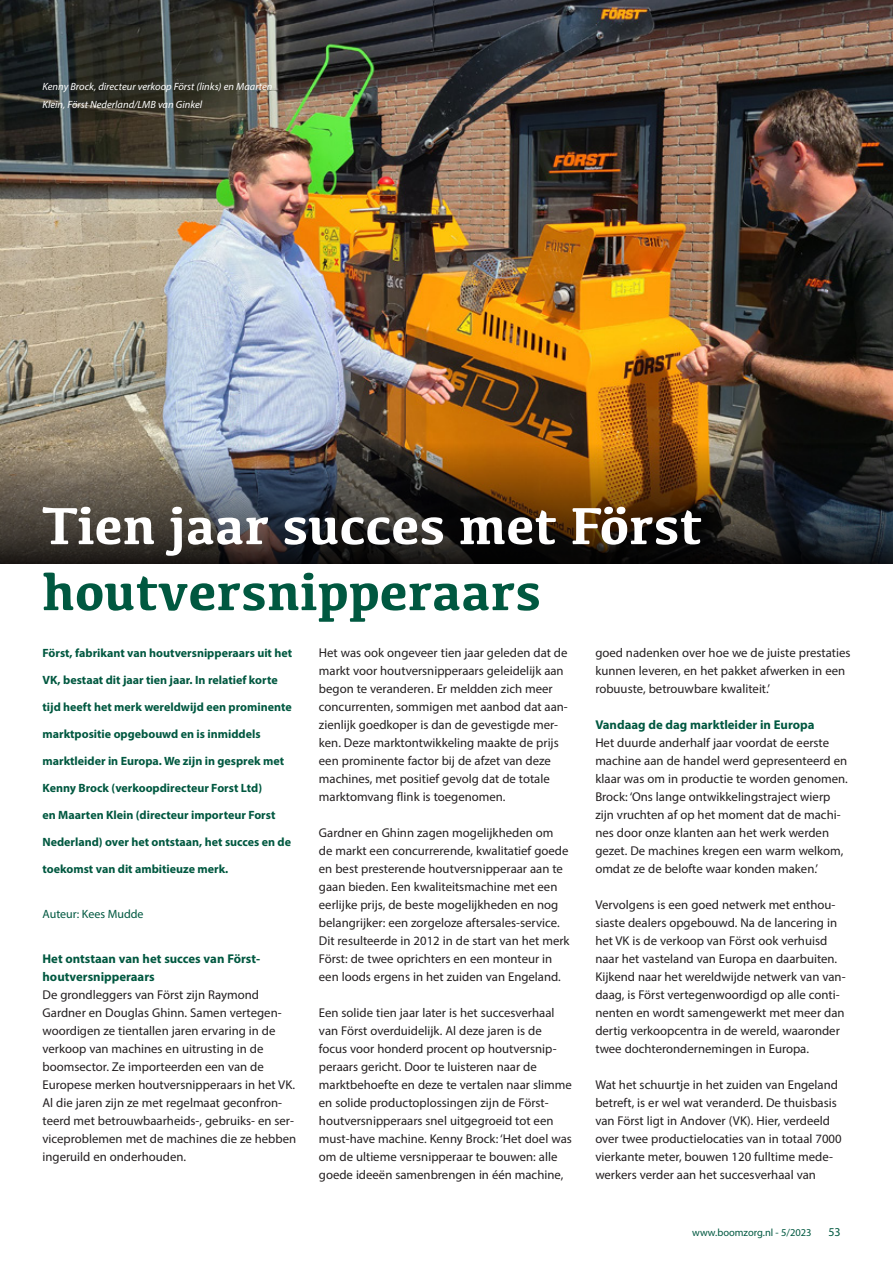
<style>
.page{position:relative;width:893px;height:1263px;background:#fff}
.page>*{position:absolute;margin:0;border:0;box-sizing:border-box;transform-origin:0 0}
.t1{font:700 54px "Kefa";color:#fff}
.t2{font:700 54px "Kefa";color:#005840}
.t3{font:12.75px/18px "Myriad Pro";color:#231f20}
.t4{font:700 12.75px/18px "Myriad Pro";color:#005840}
.t5{font:700 12px "Myriad Pro";color:#005840}
.t6{font:12px "Myriad Pro";color:#005840}
.t7{font:italic 10.5px/18px "Myriad Pro";color:#fff}
.t8{font:10.5px "Myriad Pro";color:#005840}
</style>
<div class="page">
<img style="left:0;top:0;width:893px;height:442px">
<img style="left:0;top:442px;width:893px;height:122px">
<p class="t7" style="left:43px;top:77px;width:232px">Kenny Brock, directeur verkoop Först (links) en Maarten<br>Klein, Först Nederland/LMB van Ginkel</p>
<h1 class="t1" style="left:43px;top:490px;width:661px">Tien jaar succes met Först</h1>
<h1 class="t2" style="left:43px;top:556px;width:500px">houtversnipperaars</h1>
<p class="t5" style="left:43px;top:645px;width:251px">Först, fabrikant van houtversnipperaars uit het</p>
<p class="t5" style="left:43px;top:672px;width:237px">VK, bestaat dit jaar tien jaar. In relatief korte</p>
<p class="t5" style="left:43px;top:699px;width:251px">tijd heeft het merk wereldwijd een prominente</p>
<p class="t5" style="left:43px;top:726px;width:220px">marktpositie opgebouwd en is inmiddels</p>
<p class="t5" style="left:43px;top:753px;width:243px">marktleider in Europa. We zijn in gesprek met</p>
<p class="t5" style="left:43px;top:780px;width:221px">Kenny Brock (verkoopdirecteur Forst Ltd)</p>
<p class="t5" style="left:43px;top:807px;width:234px">en Maarten Klein (directeur importeur Forst</p>
<p class="t5" style="left:43px;top:834px;width:250px">Nederland) over het ontstaan, het succes en de</p>
<p class="t5" style="left:43px;top:861px;width:187px">toekomst van dit ambitieuze merk.</p>
<p class="t6" style="left:43px;top:907px;width:103px">Auteur: Kees Mudde</p>
<p class="t4" style="left:43px;top:949px;width:219px">Het ontstaan van het succes van Först&shy;houtversnipperaars</p>
<p class="t3" style="left:43px;top:986px;width:255px">De grondleggers van Först zijn Raymond Gardner en Douglas Ghinn. Samen vertegen&shy;woordigen ze tientallen jaren ervaring in de verkoop van machines en uitrusting in de boomsector. Ze importeerden een van de Europese merken houtversnipperaars in het VK.<br>Al die jaren zijn ze met regelmaat geconfron&shy;teerd met betrouwbaarheids-, gebruiks- en ser&shy;viceproblemen met de machines die ze hebben ingeruild en onderhouden.</p>
<p class="t3" style="left:319px;top:644px;width:250px">Het was ook ongeveer tien jaar geleden dat de markt voor houtversnipperaars geleidelijk aan begon te veranderen. Er meldden zich meer concurrenten, sommigen met aanbod dat aan&shy;zienlijk goedkoper is dan de gevestigde mer&shy;ken. Deze marktontwikkeling maakte de prijs een prominente factor bij de afzet van deze machines, met positief gevolg dat de totale marktomvang flink is toegenomen.</p>
<p class="t3" style="left:319px;top:824px;width:252px">Gardner en Ghinn zagen mogelijkheden om de markt een concurrerende, kwalitatief goede en best presterende houtversnipperaar aan te gaan bieden. Een kwaliteitsmachine met een eerlijke prijs, de beste mogelijkheden en nog belangrijker: een zorgeloze aftersales-service.<br>Dit resulteerde in 2012 in de start van het merk Först: de twee oprichters en een monteur in een loods ergens in het zuiden van Engeland.</p>
<p class="t3" style="left:319px;top:1004px;width:254px">Een solide tien jaar later is het succesverhaal van Först overduidelijk. Al deze jaren is de focus voor honderd procent op houtversnip&shy;peraars gericht. Door te luisteren naar de marktbehoefte en deze te vertalen naar slimme en solide productoplossingen zijn de Först&shy;houtversnipperaars snel uitgegroeid tot een must-have machine. Kenny Brock: ‘Het doel was om de ultieme versnipperaar te bouwen: alle goede ideeën samenbrengen in één machine,</p>
<p class="t3" style="left:595px;top:644px;width:257px">goed nadenken over hoe we de juiste prestaties kunnen leveren, en het pakket afwerken in een robuuste, betrouwbare kwaliteit.’</p>
<p class="t4" style="left:595px;top:715px;width:221px">Vandaag de dag marktleider in Europa</p>
<p class="t3" style="left:595px;top:734px;width:254px">Het duurde anderhalf jaar voordat de eerste machine aan de handel werd gepresenteerd en klaar was om in productie te worden genomen.<br>Brock: ‘Ons lange ontwikkelingstraject wierp zijn vruchten af op het moment dat de machi&shy;nes door onze klanten aan het werk werden gezet. De machines kregen een warm welkom, omdat ze de belofte waar konden maken.’</p>
<p class="t3" style="left:595px;top:896px;width:252px">Vervolgens is een goed netwerk met enthou&shy;siaste dealers opgebouwd. Na de lancering in het VK is de verkoop van Först ook verhuisd naar het vasteland van Europa en daarbuiten.<br>Kijkend naar het wereldwijde netwerk van van&shy;daag, is Först vertegenwoordigd op alle conti&shy;nenten en wordt samengewerkt met meer dan dertig verkoopcentra in de wereld, waaronder twee dochterondernemingen in Europa.</p>
<p class="t3" style="left:595px;top:1076px;width:248px">Wat het schuurtje in het zuiden van Engeland betreft, is er wel wat veranderd. De thuisbasis van Först ligt in Andover (VK). Hier, verdeeld over twee productielocaties van in totaal 7000 vierkante meter, bouwen 120 fulltime mede&shy;werkers verder aan het succesverhaal van</p>
<p class="t8" style="left:692px;top:1226px;width:121px">www.boomzorg.nl - 5/2023</p>
<p class="t6" style="left:828px;top:1224px;width:14px">53</p>
</div>
